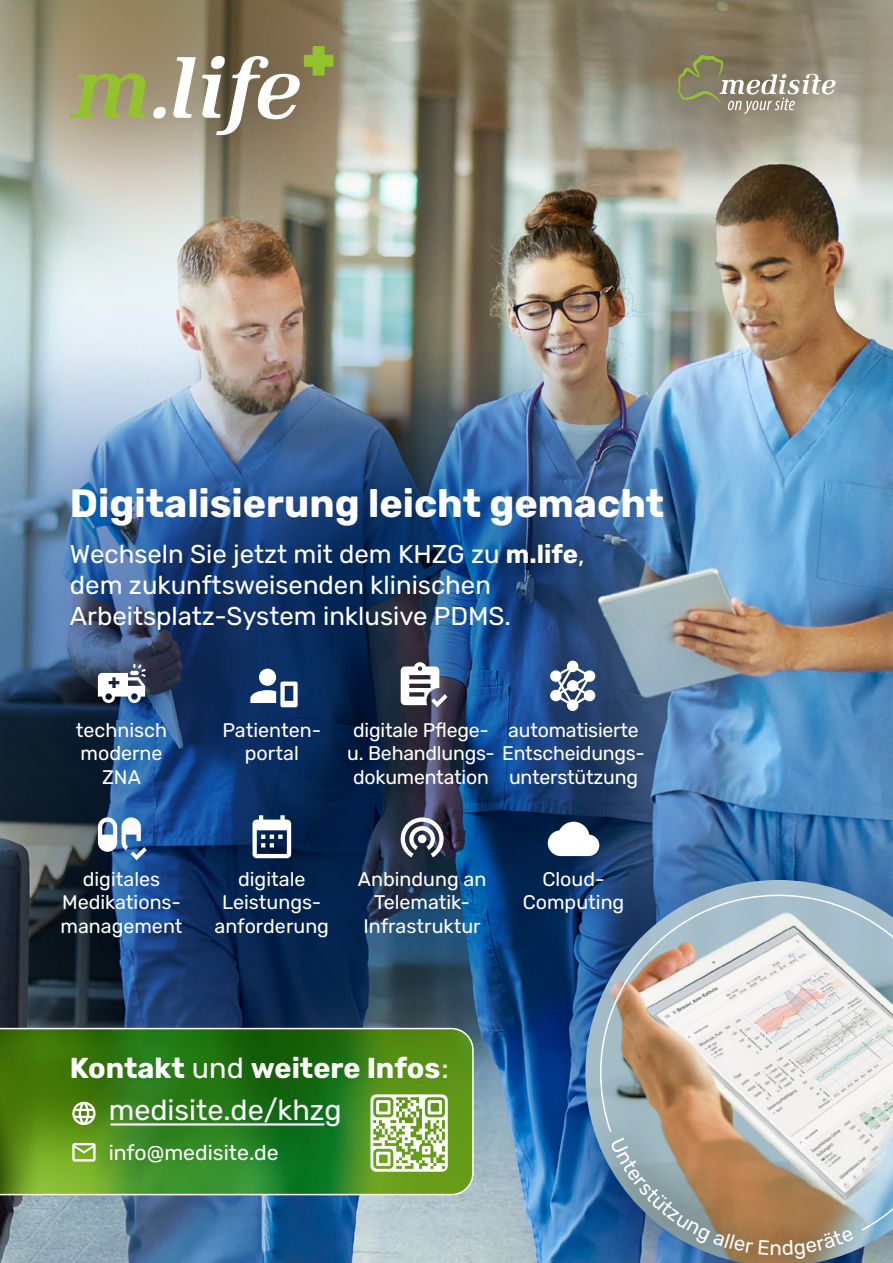
<style>
.page{position:relative;width:893px;height:1263px;background:#fff}
.page>*{position:absolute;margin:0;border:0;box-sizing:border-box;transform-origin:0 0}
.t1{font:700 39.45px "Rubik";color:#fff}
.t2{font:28.8px/41.8px "Rubik";color:#fff}
.t3{font:25.8px/30.9px "Rubik";color:#fff}
.t4{font:21.15px "Rubik";color:#fff}
.t5{font:19.65px/23.7px "Rubik";color:#fff;text-align:center}
.s1{font-weight:700}
.s2{font-size:28.35px}
</style>
<div class="page">
<img style="left:0;top:0;width:893px;height:1263px">
<svg style="left:0;top:1028px;width:474px;height:167px;background:#3e841e"></svg>
<hr style="left:110px;top:1123px;width:215px;height:2px;background:#fff">
<img style="left:585px;top:880px;width:308px;height:383px">
<svg style="left:98px;top:664px;width:48px;height:39px"></svg>
<svg style="left:250px;top:669px;width:48px;height:38px"></svg>
<svg style="left:401px;top:662px;width:46px;height:45px"></svg>
<svg style="left:550px;top:661px;width:45px;height:50px"></svg>
<div style="left:550px;top:670px;width:12px;height:12px;background:#fff;border-radius:50%"></div>
<svg style="left:98px;top:817px;width:49px;height:43px"></svg>
<svg style="left:252px;top:815px;width:39px;height:43px"></svg>
<svg style="left:548px;top:822px;width:51px;height:34px"></svg>
<svg style="left:401px;top:817px;width:43px;height:40px"></svg>
<svg style="left:72px;top:1143px;width:24px;height:18px"></svg>
<svg style="left:72px;top:1102px;width:24px;height:23px"></svg>
<svg style="left:70px;top:74px;width:97px;height:44px;background:#a0a95f"></svg>
<svg style="left:173px;top:57px;width:23px;height:61px"></svg>
<svg style="left:202px;top:46px;width:131px;height:89px"></svg>
<svg style="left:678px;top:55px;width:157px;height:59px;background:#98927b"></svg>
<svg style="left:370px;top:1094px;width:78px;height:78px"></svg>
<img style="left:577px;top:1105px;width:309px;height:158px">
<img style="left:599px;top:892px;width:294px;height:340px">
<svg style="left:610px;top:1137px;width:143px;height:116px;background:#888581"></svg>
<svg style="left:759px;top:1229px;width:95px;height:30px;background:#958165"></svg>
<h1 class="t1" style="left:70px;top:482px;width:596px">Digitalisierung leicht gemacht</h1>
<h3 class="t3" style="left:70px;top:539px;width:516px">Wechseln Sie jetzt mit dem KHZG zu <span class="s1">m.life</span><span class="s2">, </span>dem zukunftsweisenden klinischen<br>Arbeitsplatz-System inklusive PDMS.</h3>
<p class="t5" style="left:76px;top:718px;width:93px">technisch moderne<br>ZNA</p>
<p class="t5" style="left:222px;top:718px;width:100px">Patienten&shy;portal</p>
<p class="t5" style="left:353px;top:718px;width:137px">digitale Pflege-</p>
<p class="t5" style="left:508px;top:718px;width:132px">automatisierte</p>
<p class="t5" style="left:509px;top:766px;width:131px">unterstützung</p>
<p class="t5" style="left:347px;top:742px;width:299px">u. Behandlungs- Entscheidungs-</p>
<p class="t5" style="left:353px;top:766px;width:137px">dokumentation</p>
<p class="t5" style="left:60px;top:868px;width:124px">digitales<br>Medikations&shy;management</p>
<p class="t5" style="left:215px;top:868px;width:116px">digitale<br>Leistungs&shy;anforderung</p>
<p class="t5" style="left:523px;top:868px;width:103px">Cloud-<br>Computing</p>
<p class="t5" style="left:358px;top:868px;width:130px">Anbindung an<br>Telematik-<br>Infrastruktur</p>
<h2 class="t2" style="left:109px;top:1048px;width:342px;text-indent:-39px"><span class="s1">Kontakt</span> und <span class="s1">weitere Infos</span>: medisite.de/khzg</h2>
<p class="t4" style="left:109px;top:1141px;width:171px">info@medisite.de</p>
</div>
